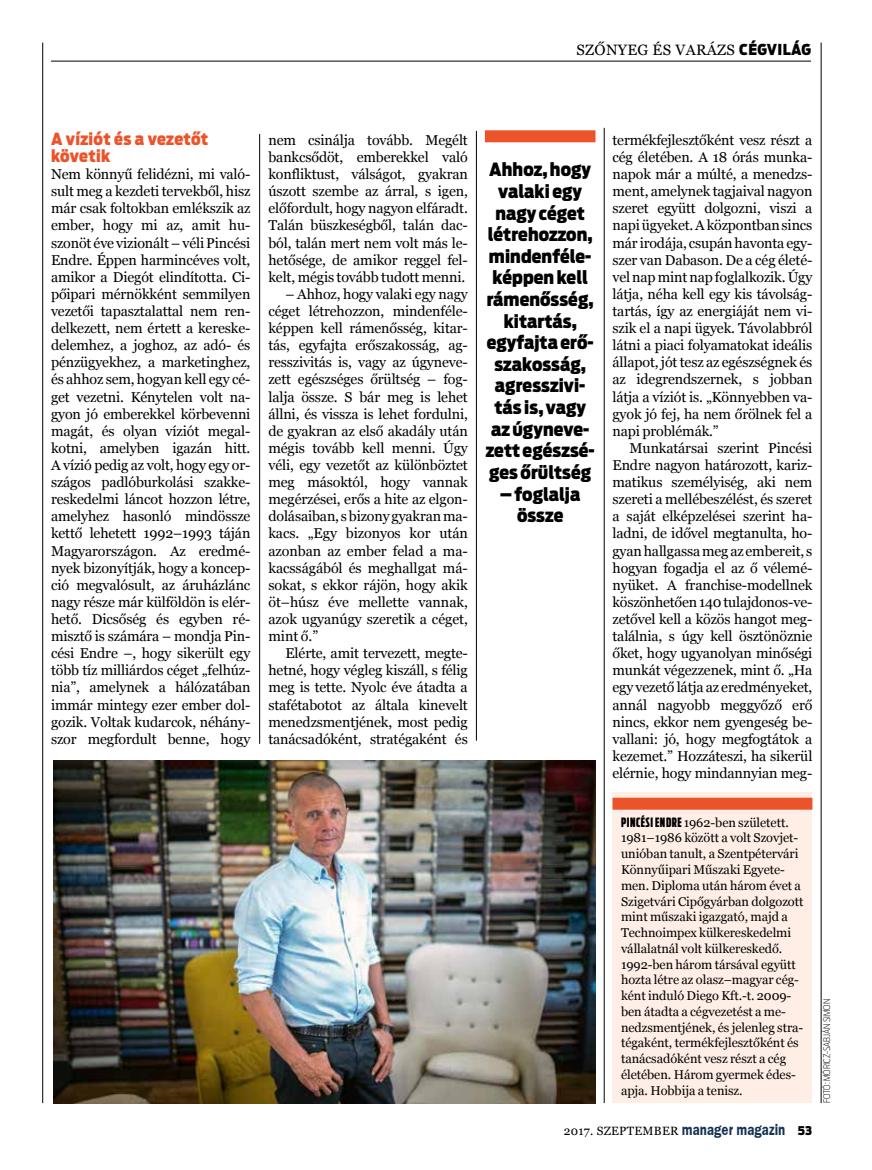
<style>
.page{position:relative;width:872px;height:1170px;background:#fff}
.page>*{position:absolute;margin:0;border:0;box-sizing:border-box;transform-origin:0 0}
.t1{font:900 18px/21.6px "Ford Antenna Cond";letter-spacing:.005em;color:#000;text-align:center}
.t2{font:900 16.5px/17.1px "Ford Antenna Cond";letter-spacing:.02em;color:#eb542a}
.t3{font:15px "Georgia";letter-spacing:.02em;color:#000}
.t4{font:14.25px/17.1px "Georgia";letter-spacing:-.01em;color:#000;text-align:justify}
.t5{font:12.75px/15.8px "Georgia";letter-spacing:-.005em;color:#000}
.t6{font:12px "Georgia";letter-spacing:.02em;color:#000}
.t7{font:200 9px "Ford Antenna Cond";color:#000}
.s1{font-family:"Ford Antenna Cond";font-weight:900}
.s2{font-family:"Ford Antenna Comp";font-weight:900}
.s3{font-family:"Franklin Gothic Itc TEE";font-weight:600;font-size:16.5px;color:#163252}
</style>
<div class="page">
<hr style="left:51px;top:61px;width:760px;height:1px;background:#000">
<img style="left:53px;top:760px;width:542px;height:342px">
<div style="left:612px;top:792px;width:200px;height:310px;background:#feeee5"></div>
<div style="left:612px;top:797px;width:200px;height:12px;background:#eb542a"></div>
<div style="left:485px;top:130px;width:110px;height:12px;background:#eb542a"></div>
<hr style="left:42px;top:43px;width:1px;height:1059px;background:#000">
<hr style="left:259px;top:134px;width:1px;height:609px;background:#000">
<hr style="left:476px;top:131px;width:1px;height:609px;background:#000">
<hr style="left:604px;top:128px;width:1px;height:974px;background:#000">
<hr style="left:821px;top:43px;width:1px;height:1059px;background:#000">
<p class="t3" style="left:576px;top:40px;width:236px">SZŐNYEG ÉS VARÁZS <span class="s1">CÉGVILÁG</span></p>
<p class="t2" style="left:51px;top:129px;width:159px">A víziót és a vezetőt követik</p>
<p class="t4" style="left:51px;top:166px;width:201px">Nem könnyű felidézni, mi való&shy;sult meg a kezdeti tervekből, hisz már csak foltokban emlékszik az ember, hogy mi az, amit hu&shy;szonöt éve vizionált – véli Pincési Endre. Éppen harmincéves volt, amikor a Diegót elindította. Ci&shy;pőipari mérnökként semmilyen vezetői tapasztalattal nem ren&shy;delkezett, nem értett a kereske&shy;delemhez, a joghoz, az adó- és pénzügyekhez, a marketinghez, és ahhoz sem, hogyan kell egy cé&shy;get vezetni. Kénytelen volt na&shy;gyon jó emberekkel körbevenni magát, és olyan víziót megal&shy;kotni, amelyben igazán hitt.<br>A vízió pedig az volt, hogy egy or&shy;szágos padlóburkolási szakke&shy;reskedelmi láncot hozzon létre, amelyhez hasonló mindössze kettő lehetett 1992–1993 táján Magyarországon. Az eredmé&shy;nyek bizonyítják, hogy a koncep&shy;ció megvalósult, az áruházlánc nagy része már külföldön is elér&shy;hető. Dicsőség és egyben ré&shy;misztő is számára – mondja Pin&shy;cési Endre –, hogy sikerült egy több tíz milliárdos céget „felhúz&shy;nia”, amelynek a hálózatában immár mintegy ezer ember dol&shy;gozik. Voltak kudarcok, néhány&shy;szor megfordult benne, hogy</p>
<p class="t4" style="left:268px;top:132px;width:201px">nem csinálja tovább. Megélt bankcsődöt, emberekkel való konfliktust, válságot, gyakran úszott szembe az árral, s igen, előfordult, hogy nagyon elfáradt.<br>Talán büszkeségből, talán dac&shy;ból, talán mert nem volt más le&shy;hetősége, de amikor reggel fel&shy;kelt, mégis tovább tudott menni.</p>
<p class="t4" style="left:268px;top:286px;width:201px;text-indent:17px">– Ahhoz, hogy valaki egy nagy céget létrehozzon, mindenféle&shy;képpen kell rámenősség, kitar&shy;tás, egyfajta erőszakosság, ag&shy;resszivitás is, vagy az úgyneve&shy;zett egészséges őrültség – fog&shy;lalja össze. S bár meg is lehet állni, és vissza is lehet fordulni, de gyakran az első akadály után mégis tovább kell menni. Úgy véli, egy vezetőt az különböztet meg másoktól, hogy vannak megérzései, erős a hite az elgon&shy;dolásaiban, s bizony gyakran ma&shy;kacs. „Egy bizonyos kor után azonban az ember felad a ma&shy;kacsságából és meghallgat má&shy;sokat, s ekkor rájön, hogy akik öt–húsz éve mellette vannak, azok ugyanúgy szeretik a céget, mint ő.”</p>
<p class="t4" style="left:268px;top:645px;width:201px;text-indent:17px">Elérte, amit tervezett, megte&shy;hetné, hogy végleg kiszáll, s félig meg is tette. Nyolc éve átadta a stafétabotot az általa kinevelt menedzsmentjének, most pedig tanácsadóként, stratégaként és</p>
<p class="t1" style="left:485px;top:158px;width:111px">Ahhoz, hogy valaki egy nagy céget létrehozzon, mindenféle&shy;képpen kell rámenősség, kitartás, egyfajta erő&shy;szakosság, agresszivi&shy;tás is, vagy az úgyneve&shy;zett egészsé&shy;ges őrültség</p>
<p class="t1" style="left:500px;top:482px;width:82px">– foglalja össze</p>
<p class="t4" style="left:612px;top:132px;width:201px">termékfejlesztőként vesz részt a cég életében. A 18 órás munka&shy;napok már a múlté, a menedzs&shy;ment, amelynek tagjaival nagyon szeret együtt dolgozni, viszi a napi ügyeket. A központban sincs már irodája, csupán havonta egy&shy;szer van Dabason. De a cég életé&shy;vel nap mint nap foglalkozik. Úgy látja, néha kell egy kis távolság&shy;tartás, így az energiáját nem vi&shy;szik el a napi ügyek. Távolabbról látni a piaci folyamatokat ideális állapot, jót tesz az egészségnek és az idegrendszernek, s jobban látja a víziót is. „Könnyebben va&shy;gyok jó fej, ha nem őrölnek fel a napi problémák.”</p>
<p class="t4" style="left:612px;top:439px;width:201px;text-indent:17px">Munkatársai szerint Pincési Endre nagyon határozott, kariz&shy;matikus személyiség, aki nem szereti a mellébeszélést, és szeret a saját elképzelései szerint ha&shy;ladni, de idővel megtanulta, ho&shy;gyan hallgassa meg az embereit, s hogyan fogadja el az ő vélemé&shy;nyüket. A franchise-modellnek köszönhetően 140 tulajdonos-ve&shy;zetővel kell a közös hangot meg&shy;találnia, s úgy kell ösztönöznie őket, hogy ugyanolyan minőségi munkát végezzenek, mint ő. „Ha egy vezető látja az eredményeket, annál nagyobb meggyőző erő nincs, ekkor nem gyengeség be&shy;vallani: jó, hogy megfogtátok a kezemet.” Hozzáteszi, ha sikerül elérnie, hogy mindannyian meg-</p>
<p class="t5" style="left:621px;top:814px;width:184px"><span class="s2">PINCÉSI ENDRE</span> 1962-ben született.<br>1981–1986 között a volt Szovjet&shy;unióban tanult, a Szentpétervári<br>Könnyűipari Műszaki Egyete&shy;men. Diploma után három évet a<br>Szigetvári Cipőgyárban dolgozott mint műszaki igazgató, majd a<br>Technoimpex külkereskedelmi vállalatnál volt külkereskedő.<br>1992-ben három társával együtt hozta létre az olasz–magyar cég&shy;ként induló Diego Kft.-t. 2009- ben átadta a cégvezetést a me&shy;nedzsmentjének, és jelenleg stra&shy;tégaként, termékfejlesztőként és tanácsadóként vesz részt a cég életében. Három gyermek édes&shy;apja. Hobbija a tenisz.</p>
<p class="t6" style="left:564px;top:1123px;width:250px">2017. SZEPTEMBER <span class="s3">manager magazin</span> <span class="s1">53</span></p>
<p class="t7" style="left:820px;top:1102px;width:105px;rotate:-90deg">FOTÓ: MÓRICZ-SABJÁN SIMON</p>
</div>
